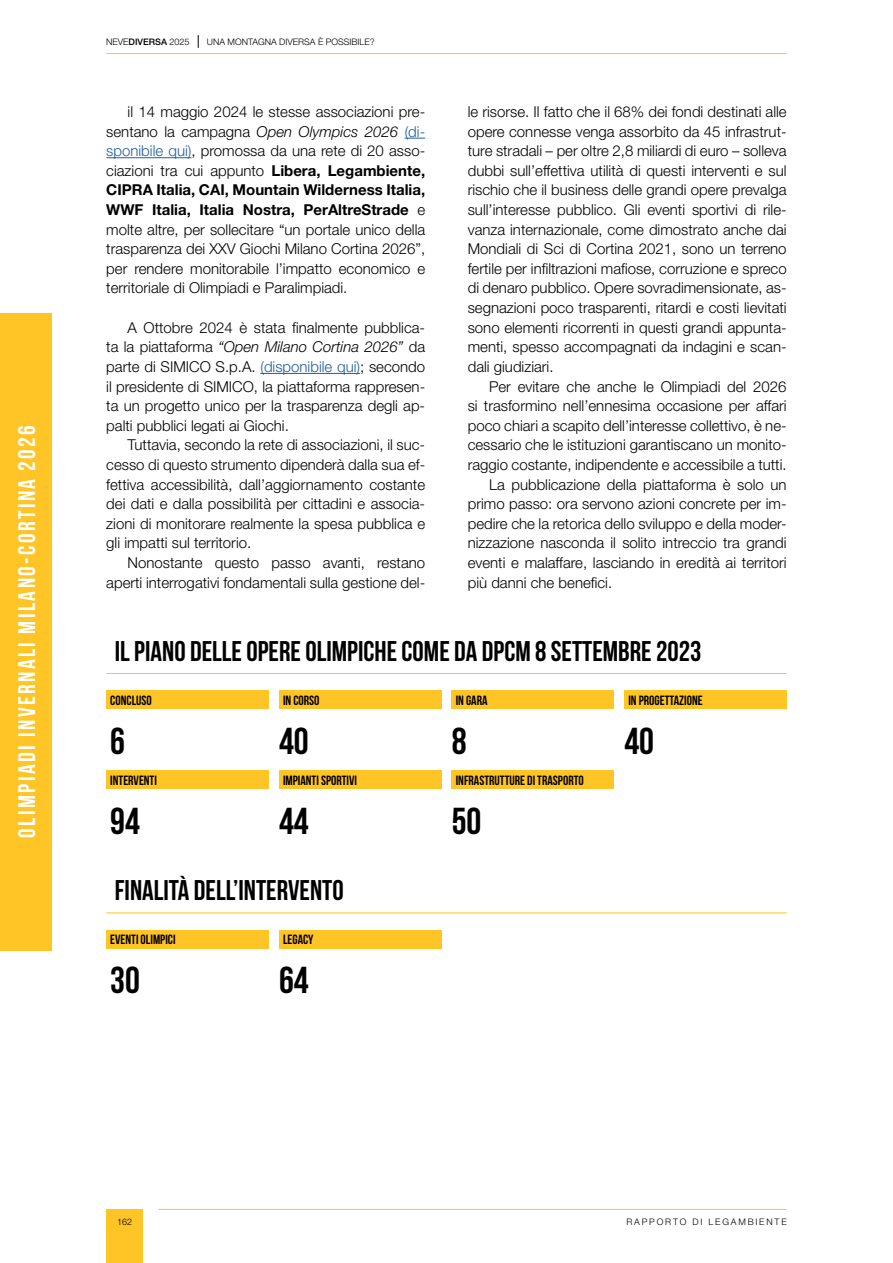
<style>
.page{position:relative;width:893px;height:1263px;background:#fff}
.page>*{position:absolute;margin:0;border:0;box-sizing:border-box;transform-origin:0 0}
.t1{font:700 37.5px "Bebas Neue";color:#000}
.t2{font:700 28.5px "Bebas Neue";color:#000}
.t3{font:700 24px "Bebas Neue";letter-spacing:.1em;color:#fff}
.t4{font:300 15px/19.6px "Helvetica Neue LT Std";color:#000;text-align:justify}
.t5{font:700 13.35px "Bebas Neue";color:#000}
.t6{font:300 9px "Helvetica Neue LT Std";color:#000}
.t7{font:300 9px "Helvetica Neue LT Std";letter-spacing:.2em;color:#000}
.s1{font-weight:500}
.s2{font-style:italic}
.s3{color:#215e9e}
.s4{font-weight:700}
</style>
<div class="page">
<svg style="left:405px;top:138px;width:20px;height:1px"></svg>
<hr style="left:106px;top:157px;width:85px;height:1px;background:#215e9e">
<hr style="left:260px;top:373px;width:100px;height:1px;background:#215e9e">
<hr style="left:106px;top:673px;width:681px;height:1px;background:#ffc425">
<hr style="left:106px;top:912px;width:681px;height:1px;background:#ffc425">
<div style="left:106px;top:691px;width:163px;height:18px;background:#ffc425"></div>
<div style="left:279px;top:691px;width:162px;height:18px;background:#ffc425"></div>
<div style="left:452px;top:691px;width:162px;height:18px;background:#ffc425"></div>
<div style="left:624px;top:691px;width:163px;height:18px;background:#ffc425"></div>
<div style="left:106px;top:930px;width:163px;height:18px;background:#ffc425"></div>
<div style="left:279px;top:930px;width:162px;height:18px;background:#ffc425"></div>
<div style="left:106px;top:771px;width:163px;height:18px;background:#ffc425"></div>
<div style="left:279px;top:771px;width:162px;height:18px;background:#ffc425"></div>
<div style="left:452px;top:771px;width:162px;height:18px;background:#ffc425"></div>
<div style="left:0;top:313px;width:52px;height:637px;background:#ffc425"></div>
<div style="left:106px;top:1209px;width:37px;height:54px;background:#ffc425"></div>
<hr style="left:159px;top:1209px;width:628px;height:1px;background:#ffc425">
<svg style="left:198px;top:35px;width:1px;height:13px"></svg>
<hr style="left:106px;top:53px;width:681px;height:1px;background:#ffc425">
<h3 class="t3" style="left:14px;top:838px;width:414px;rotate:-90deg">OLIMPIADI INVERNALI MILANO-CORTINA 2026</h3>
<p class="t6" style="left:106px;top:36px;width:85px">NEVE<span class="s1">DIVERSA</span> 2025</p>
<p class="t6" style="left:207px;top:36px;width:169px">UNA MONTAGNA DIVERSA È POSSIBILE?</p>
<p class="t4" style="left:106px;top:102px;width:320px;text-indent:21px">il 14 maggio 2024 le stesse associazioni pre&shy;sentano la campagna <span class="s2">Open Olympics 2026</span> <span class="s3">(di&shy;sponibile qui)</span>, promossa da una rete di 20 asso&shy;ciazioni tra cui appunto <span class="s4">Libera, Legambiente, CIPRA Italia, CAI, Mountain Wilderness Italia, WWF Italia, Italia Nostra, PerAltreStrade</span> e molte altre, per sollecitare “un portale unico della trasparenza dei XXV Giochi Milano Cortina 2026”, per rendere monitorabile l’impatto economico e territoriale di Olimpiadi e Paralimpiadi.</p>
<p class="t4" style="left:106px;top:317px;width:320px;text-indent:21px">A Ottobre 2024 è stata finalmente pubblica&shy;ta la piattaforma <span class="s2">“Open Milano Cortina 2026”</span> da parte di SIMICO S.p.A. <span class="s3">(disponibile qui)</span>; secondo il presidente di SIMICO, la piattaforma rappresen&shy;ta un progetto unico per la trasparenza degli ap&shy;palti pubblici legati ai Giochi.</p>
<p class="t4" style="left:106px;top:435px;width:320px;text-indent:21px">Tuttavia, secondo la rete di associazioni, il suc&shy;cesso di questo strumento dipenderà dalla sua ef&shy;fettiva accessibilità, dall’aggiornamento costante dei dati e dalla possibilità per cittadini e associa&shy;zioni di monitorare realmente la spesa pubblica e gli impatti sul territorio.</p>
<p class="t4" style="left:106px;top:552px;width:320px;text-align:right">Nonostante questo passo avanti, restano aperti interrogativi fondamentali sulla gestione del-</p>
<p class="t4" style="left:468px;top:102px;width:320px">le risorse. Il fatto che il 68% dei fondi destinati alle opere connesse venga assorbito da 45 infrastrut&shy;ture stradali – per oltre 2,8 miliardi di euro – solleva dubbi sull’effettiva utilità di questi interventi e sul rischio che il business delle grandi opere prevalga sull’interesse pubblico. Gli eventi sportivi di rile&shy;vanza internazionale, come dimostrato anche dai Mondiali di Sci di Cortina 2021, sono un terreno fertile per infiltrazioni mafiose, corruzione e spreco di denaro pubblico. Opere sovradimensionate, as&shy;segnazioni poco trasparenti, ritardi e costi lievitati sono elementi ricorrenti in questi grandi appunta&shy;menti, spesso accompagnati da indagini e scan&shy;dali giudiziari.</p>
<p class="t4" style="left:489px;top:376px;width:299px">Per evitare che anche le Olimpiadi del 2026</p>
<p class="t4" style="left:468px;top:396px;width:320px">si trasformino nell’ennesima occasione per affari</p>
<p class="t4" style="left:468px;top:415px;width:320px">poco chiari a scapito dell’interesse collettivo, è ne-</p>
<p class="t4" style="left:468px;top:435px;width:320px">cessario che le istituzioni garantiscano un monito-</p>
<p class="t4" style="left:468px;top:454px;width:320px">raggio costante, indipendente e accessibile a tutti.</p>
<p class="t4" style="left:489px;top:474px;width:299px">La pubblicazione della piattaforma è solo un</p>
<p class="t4" style="left:468px;top:494px;width:320px">primo passo: ora servono azioni concrete per im-</p>
<p class="t4" style="left:468px;top:513px;width:320px">pedire che la retorica dello sviluppo e della moder-</p>
<p class="t4" style="left:468px;top:533px;width:320px">nizzazione nasconda il solito intreccio tra grandi</p>
<p class="t4" style="left:468px;top:552px;width:320px">eventi e malaffare, lasciando in eredità ai territori</p>
<p class="t4" style="left:468px;top:572px;width:146px">più danni che benefici.</p>
<h2 class="t2" style="left:115px;top:635px;width:588px">IL PIANO DELLE OPERE OLIMPICHE COME DA DPCM 8 SETTEMBRE 2023</h2>
<p class="t5" style="left:110px;top:693px;width:43px">CONCLUSO</p>
<p class="t5" style="left:283px;top:693px;width:38px">IN CORSO</p>
<p class="t5" style="left:456px;top:693px;width:33px">IN GARA</p>
<p class="t5" style="left:628px;top:693px;width:76px">IN PROGETTAZIONE</p>
<h1 class="t1" style="left:110px;top:720px;width:16px">6</h1>
<h1 class="t1" style="left:279px;top:720px;width:31px">40</h1>
<h1 class="t1" style="left:452px;top:720px;width:16px">8</h1>
<h1 class="t1" style="left:624px;top:720px;width:31px">40</h1>
<p class="t5" style="left:110px;top:773px;width:48px">INTERVENTI</p>
<p class="t5" style="left:283px;top:773px;width:76px">IMPIANTI SPORTIVI</p>
<p class="t5" style="left:456px;top:773px;width:130px">INFRASTRUTTURE DI TRASPORTO</p>
<h1 class="t1" style="left:110px;top:800px;width:31px">94</h1>
<h1 class="t1" style="left:279px;top:800px;width:31px">44</h1>
<h1 class="t1" style="left:452px;top:800px;width:31px">50</h1>
<h2 class="t2" style="left:115px;top:875px;width:230px">FINALITÀ DELL’INTERVENTO</h2>
<p class="t5" style="left:110px;top:932px;width:67px">EVENTI OLIMPICI</p>
<p class="t5" style="left:283px;top:932px;width:32px">LEGACY</p>
<h1 class="t1" style="left:110px;top:960px;width:31px">30</h1>
<h1 class="t1" style="left:279px;top:960px;width:31px">64</h1>
<p class="t6" style="left:117px;top:1216px;width:17px">162</p>
<p class="t7" style="left:626px;top:1216px;width:162px">RAPPORTO DI LEGAMBIENTE</p>
</div>
